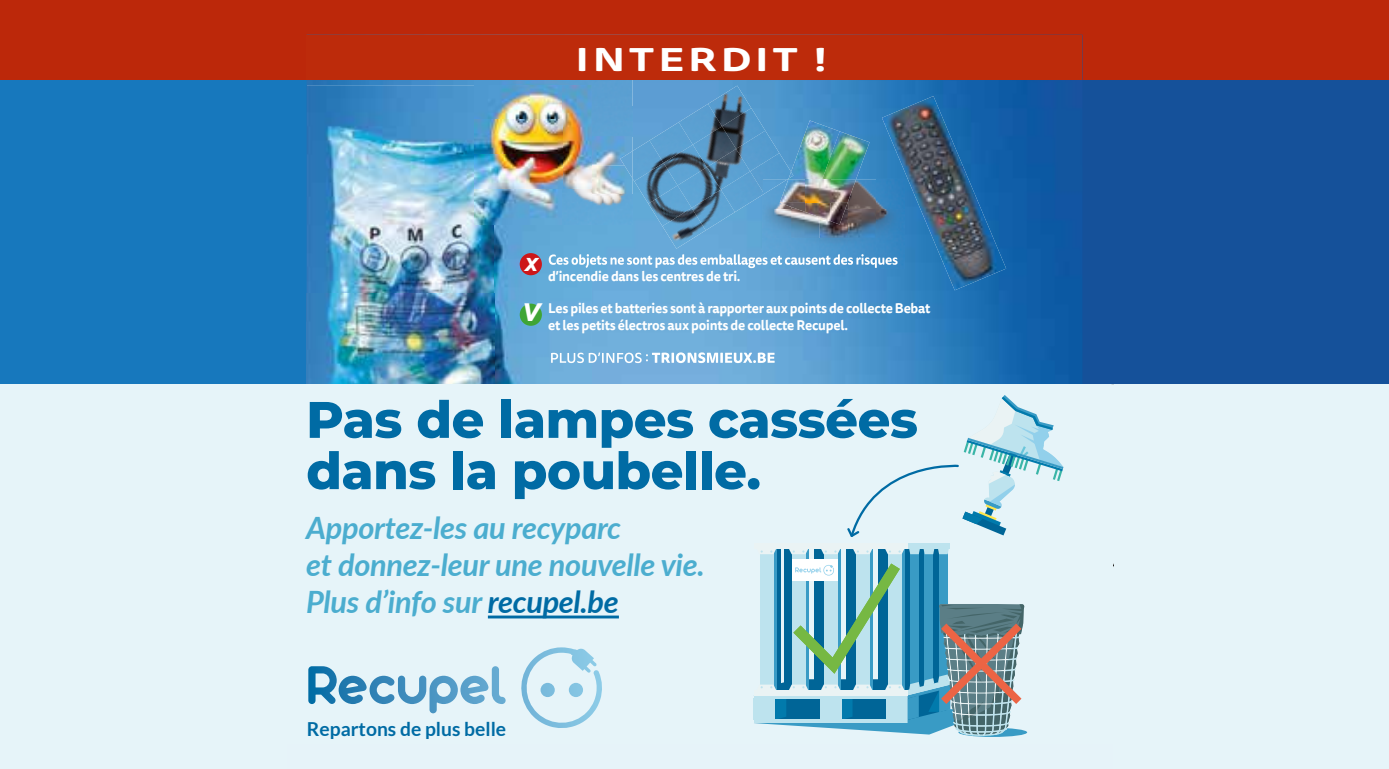
<style>
.page{position:relative;width:1389px;height:769px;background:#fff}
.page>*{position:absolute;margin:0;border:0;box-sizing:border-box;transform-origin:0 0}
.t1{font:800 51.27px/51.3px "Montserrat";letter-spacing:-.01em;color:#006ba4}
.t2{font:italic 700 33.25px "Arial";color:#fff}
.t3{font:700 32.2px "Tisa Sans OT";letter-spacing:.09em;color:#fff;scale:1.3 1}
.t4{font:italic 700 30.8px/36.9px "Lato";letter-spacing:-.01em;color:#4badcf}
.t5{font:700 19.25px "Lato";color:#006ba4}
.t6{font:700 13.65px/16.4px "Tisa Sans OT";letter-spacing:-.02em;color:#fff;scale:.96 1}
.s1{color:#006ba4}
</style>
<div class="page">
<div style="left:1073px;top:46px;width:316px;height:338px;background:#15519a"></div>
<div style="left:0;top:46px;width:307px;height:338px;background:#1778bd"></div>
<div style="left:0;top:0;width:1389px;height:80px;background:#bc280a"></div>
<div style="left:264px;top:744px;width:861px;height:25px;background:#e6f3f9"></div>
<div style="left:1113px;top:384px;width:276px;height:385px;background:#e6f4f9"></div>
<div style="left:0;top:384px;width:286px;height:385px;background:#e6f4f9"></div>
<img style="left:307px;top:80px;width:766px;height:304px">
<img style="left:307px;top:85px;width:187px;height:299px">
<img style="left:494px;top:224px;width:98px;height:160px">
<img style="left:475px;top:80px;width:94px;height:5px">
<img style="left:569px;top:80px;width:63px;height:27px">
<img style="left:592px;top:107px;width:40px;height:117px">
<img style="left:475px;top:85px;width:117px;height:139px">
<img style="left:788px;top:120px;width:52px;height:60px">
<img style="left:822px;top:131px;width:48px;height:49px">
<img style="left:914px;top:193px;width:92px;height:97px">
<img style="left:882px;top:96px;width:92px;height:97px">
<img style="left:763px;top:195px;width:28px;height:59px">
<img style="left:848px;top:180px;width:57px;height:29px">
<img style="left:791px;top:209px;width:114px;height:59px">
<img style="left:780px;top:180px;width:25px;height:32px">
<img style="left:805px;top:180px;width:25px;height:41px">
<img style="left:830px;top:202px;width:18px;height:23px">
<img style="left:830px;top:180px;width:26px;height:22px">
<img style="left:632px;top:140px;width:17px;height:41px">
<img style="left:634px;top:163px;width:29px;height:41px">
<img style="left:648px;top:185px;width:30px;height:41px">
<img style="left:662px;top:208px;width:44px;height:41px">
<img style="left:649px;top:122px;width:30px;height:41px">
<img style="left:663px;top:145px;width:30px;height:40px">
<img style="left:678px;top:167px;width:29px;height:41px">
<img style="left:692px;top:190px;width:43px;height:40px">
<img style="left:679px;top:104px;width:29px;height:41px">
<img style="left:693px;top:126px;width:29px;height:41px">
<img style="left:707px;top:149px;width:29px;height:41px">
<img style="left:721px;top:171px;width:42px;height:41px">
<img style="left:708px;top:86px;width:43px;height:40px">
<img style="left:722px;top:108px;width:43px;height:41px">
<img style="left:736px;top:131px;width:43px;height:40px">
<img style="left:750px;top:153px;width:41px;height:39px">
<img style="left:620px;top:151px;width:12px;height:27px">
<svg style="left:789px;top:172px;width:4px;height:7px"></svg>
<img style="left:763px;top:180px;width:24px;height:15px">
<svg style="left:551px;top:352px;width:224px;height:11px"></svg>
<div style="left:520px;top:253px;width:22px;height:22px;background:#cd1719;border-radius:50%"></div>
<svg style="left:549px;top:254px;width:349px;height:14px"></svg>
<div style="left:520px;top:304px;width:22px;height:22px;background:#3fa535;border-radius:50%"></div>
<div style="left:286px;top:384px;width:827px;height:360px;background:#e6f4f9"></div>
<div style="left:815px;top:546px;width:16px;height:136px;background:#006597"></div>
<div style="left:847px;top:546px;width:16px;height:136px;background:#006597"></div>
<div style="left:879px;top:546px;width:16px;height:136px;background:#006597"></div>
<svg style="left:776px;top:549px;width:5px;height:11px"></svg>
<hr style="left:784px;top:549px;width:3px;height:136px;background:#006597">
<div style="left:787px;top:549px;width:8px;height:136px;background:#006597"></div>
<hr style="left:908px;top:549px;width:3px;height:141px;background:#006597">
<svg style="left:910px;top:554px;width:9px;height:6px"></svg>
<hr style="left:922px;top:549px;width:3px;height:138px;background:#006597">
<svg style="left:925px;top:554px;width:8px;height:6px"></svg>
<hr style="left:936px;top:549px;width:4px;height:136px;background:#006597">
<svg style="left:939px;top:554px;width:9px;height:6px"></svg>
<div style="left:908px;top:543px;width:42px;height:6px;background:#bde3ee"></div>
<hr style="left:773px;top:549px;width:3px;height:141px;background:#399bc5">
<div style="left:760px;top:549px;width:13px;height:141px;background:#bde3ee"></div>
<svg style="left:760px;top:549px;width:16px;height:5px"></svg>
<hr style="left:805px;top:549px;width:3px;height:141px;background:#399bc5">
<div style="left:792px;top:549px;width:14px;height:141px;background:#bde3ee"></div>
<svg style="left:789px;top:549px;width:19px;height:5px"></svg>
<hr style="left:837px;top:549px;width:3px;height:141px;background:#399bc5">
<div style="left:824px;top:549px;width:14px;height:141px;background:#bde3ee"></div>
<svg style="left:821px;top:549px;width:19px;height:5px"></svg>
<hr style="left:869px;top:549px;width:3px;height:141px;background:#399bc5">
<div style="left:856px;top:549px;width:14px;height:141px;background:#bde3ee"></div>
<svg style="left:853px;top:549px;width:19px;height:5px"></svg>
<hr style="left:901px;top:549px;width:3px;height:141px;background:#399bc5">
<div style="left:888px;top:549px;width:14px;height:141px;background:#bde3ee"></div>
<svg style="left:885px;top:549px;width:64px;height:5px"></svg>
<div style="left:754px;top:543px;width:154px;height:6px;background:#eaf3f4"></div>
<div style="left:792px;top:559px;width:46px;height:22px;background:#fff"></div>
<svg style="left:958px;top:728px;width:69px;height:9px"></svg>
<svg style="left:754px;top:560px;width:270px;height:176px"></svg>
<svg style="left:847px;top:395px;width:216px;height:142px"></svg>
<hr style="left:488px;top:615px;width:131px;height:3px;background:#006ba4">
<svg style="left:308px;top:647px;width:294px;height:81px"></svg>
<h3 class="t3" style="left:575px;top:39px;width:195px">INTERDIT !</h3>
<p class="t6" style="left:525px;top:269px;width:226px"><sup>x</sup> d’incendie dans les centres de tri.</p>
<h2 class="t2" style="left:522px;top:287px;width:20px">v</h2>
<p class="t6" style="left:548px;top:301px;width:400px">Les piles et batteries sont à rapporter aux points de collecte Bebat et les petits électros aux points de collecte Recupel.</p>
<h1 class="t1" style="left:306px;top:391px;width:613px">Pas de lampes cassées dans la poubelle.</h1>
<h3 class="t4" style="left:306px;top:508px;width:400px">Apportez-les au recyparc<br>et donnez-leur une nouvelle vie.<br>Plus d’info sur <span class="s1">recupel.be</span></h3>
<h3 class="t5" style="left:307px;top:718px;width:201px">Repartons de plus belle</h3>
</div>
